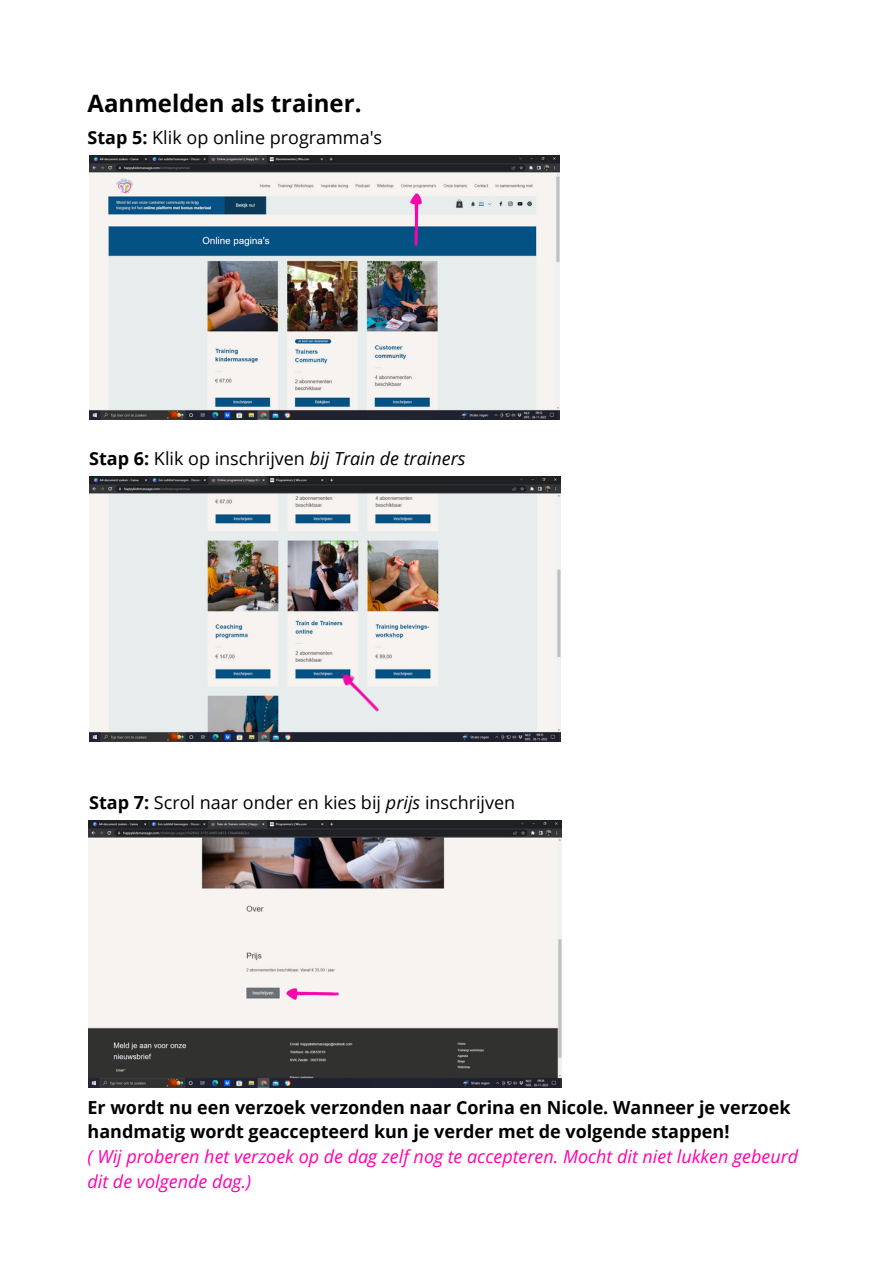
<style>
.page{position:relative;width:893px;height:1264px;background:#fff}
.page>*{position:absolute;margin:0;border:0;box-sizing:border-box;transform-origin:0 0}
.t1{font:700 24px "Open Sans";color:#000}
.t2{font:700 18px/24.8px "Open Sans";color:#000}
.t3{font:italic 18px/24.8px "Open Sans";color:#ff00ad}
.t4{font:18px "Open Sans";color:#000}
.t5{font:italic 18px "Open Sans";color:#000}
.s1{font-weight:700}
.s2{font-weight:700;font-style:normal}
.s3{font-style:normal}
.s4{font-style:italic}
</style>
<div class="page">
<img style="left:89px;top:155px;width:470px;height:265px">
<img style="left:410px;top:194px;width:11px;height:52px">
<img style="left:89px;top:476px;width:471px;height:266px">
<img style="left:338px;top:669px;width:44px;height:45px">
<img style="left:88px;top:820px;width:474px;height:267px">
<img style="left:286px;top:988px;width:52px;height:11px">
<h1 class="t1" style="left:88px;top:86px;width:275px">Aanmelden als trainer.</h1>
<p class="t4" style="left:88px;top:124px;width:296px"><span class="s1">Stap 5:</span> Klik op online programma's</p>
<p class="t5" style="left:89px;top:445px;width:378px"><span class="s2">Stap 6:</span> <span class="s3">Klik op inschrijven</span> bij Train de trainers</p>
<p class="t4" style="left:89px;top:790px;width:427px"><span class="s1">Stap 7:</span> Scrol naar onder en kies bij <span class="s4">prijs</span> inschrijven</p>
<p class="t2" style="left:88px;top:1094px;width:704px">Er wordt nu een verzoek verzonden naar Corina en Nicole. Wanneer je verzoek handmatig wordt geaccepteerd kun je verder met de volgende stappen!</p>
<p class="t3" style="left:88px;top:1143px;width:712px">( Wij proberen het verzoek op de dag zelf nog te accepteren. Mocht dit niet lukken gebeurd dit de volgende dag.)</p>
</div>
